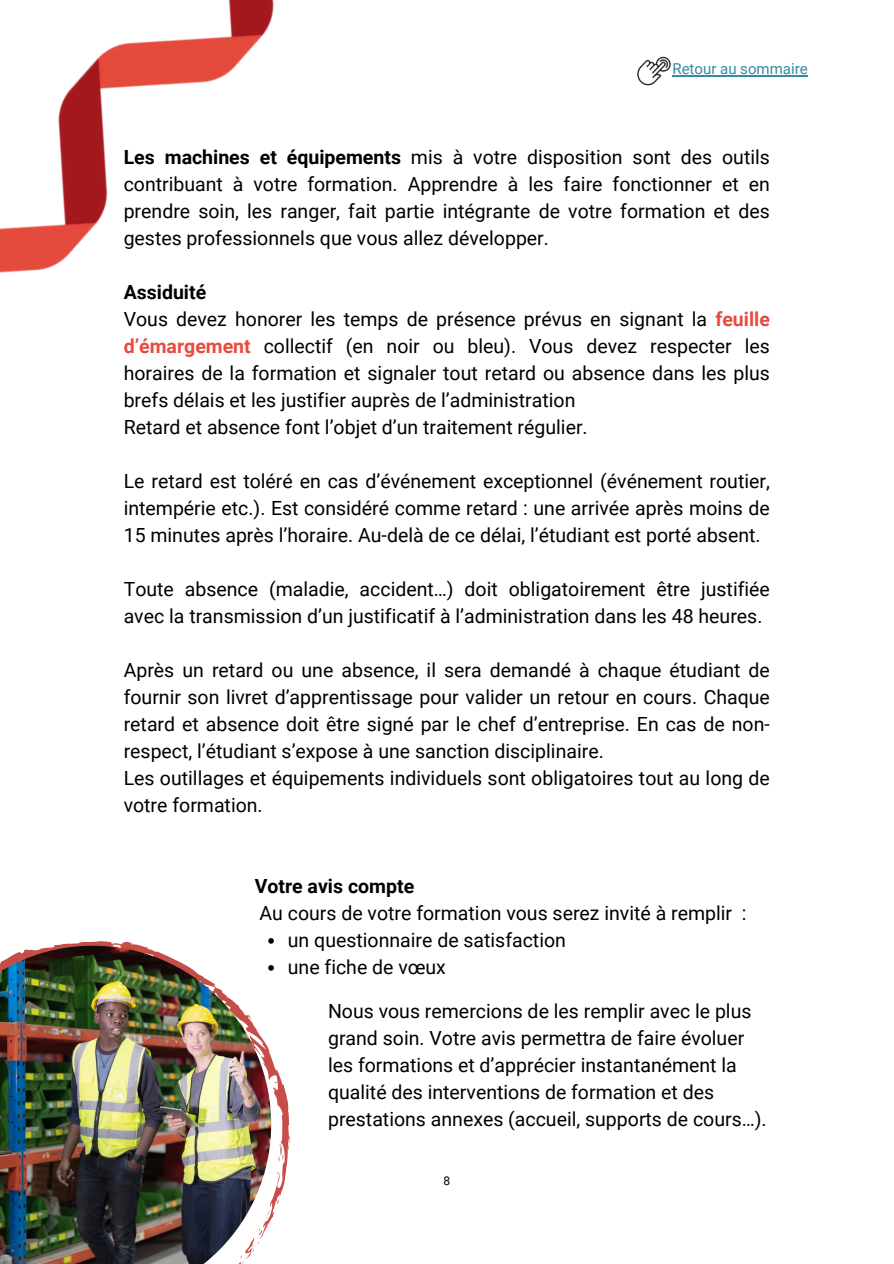
<style>
.page{position:relative;width:894px;height:1264px;background:#fff}
.page>*{position:absolute;margin:0;border:0;box-sizing:border-box;transform-origin:0 0}
.t1{font:19.5px/27px "Roboto";color:#000}
.t2{font:15px "Roboto";color:#318ba2}
.t3{font:12px "Roboto";color:#000}
.s1{font-weight:700}
.s2{font-weight:700;color:#e84b3e}
</style>
<div class="page">
<img style="left:0;top:0;width:274px;height:273px">
<img style="left:637px;top:56px;width:34px;height:30px">
<hr style="left:672px;top:75px;width:135px;height:1px;background:#318ba2">
<svg style="left:58px;top:941px;width:232px;height:258px"></svg>
<svg style="left:271px;top:1199px;width:8px;height:20px"></svg>
<svg style="left:278px;top:1135px;width:12px;height:29px"></svg>
<svg style="left:273px;top:1081px;width:4px;height:9px"></svg>
<img style="left:0;top:945px;width:271px;height:318px">
<svg style="left:268px;top:938px;width:6px;height:5px"></svg>
<svg style="left:268px;top:965px;width:6px;height:5px"></svg>
<p class="t2" style="left:672px;top:60px;width:137px">Retour au sommaire</p>
<p class="t1" style="left:124px;top:144px;width:647px;text-align:justify"><span class="s1">Les machines et équipements</span> mis à votre disposition sont des outils contribuant à votre formation. Apprendre à les faire fonctionner et en prendre soin, les ranger, fait partie intégrante de votre formation et des gestes professionnels que vous allez développer.</p>
<h1 class="t1" style="left:124px;top:279px;width:647px"><span class="s1">Assiduité<br></span>Vous devez honorer les temps de présence prévus en signant la <span class="s2">feuille d’émargement</span> collectif (en noir ou bleu). Vous devez respecter les horaires de la formation et signaler tout retard ou absence dans les plus brefs délais et les justifier auprès de l’administration<br>Retard et absence font l’objet d’un traitement régulier.</h1>
<h1 class="t1" style="left:124px;top:468px;width:647px;text-align:justify">Le retard est toléré en cas d’événement exceptionnel (événement routier, intempérie etc.). Est considéré comme retard : une arrivée après moins de 15 minutes après l’horaire. Au-delà de ce délai, l’étudiant est porté absent.</h1>
<h1 class="t1" style="left:124px;top:576px;width:647px">Toute absence (maladie, accident…) doit obligatoirement être justifiée avec la transmission d’un justificatif à l’administration dans les 48 heures.</h1>
<h1 class="t1" style="left:124px;top:657px;width:647px">Après un retard ou une absence, il sera demandé à chaque étudiant de fournir son livret d’apprentissage pour valider un retour en cours. Chaque retard et absence doit être signé par le chef d’entreprise. En cas de non&shy;respect, l’étudiant s’expose à une sanction disciplinaire.<br>Les outillages et équipements individuels sont obligatoires tout au long de votre formation.</h1>
<p class="t1" style="left:255px;top:872px;width:493px"><span class="s1">Votre avis compte<br></span>Au cours de votre formation vous serez invité à remplir :</p>
<p class="t1" style="left:288px;top:926px;width:279px">un questionnaire de satisfaction</p>
<h1 class="t1" style="left:288px;top:953px;width:159px">une fiche de vœux</h1>
<h1 class="t1" style="left:328px;top:998px;width:440px">Nous vous remercions de les remplir avec le plus grand soin. Votre avis permettra de faire évoluer les formations et d’apprécier instantanément la qualité des interventions de formation et des prestations annexes (accueil, supports de cours…).</h1>
<h1 class="t3" style="left:443px;top:1173px;width:8px">8</h1>
</div>
